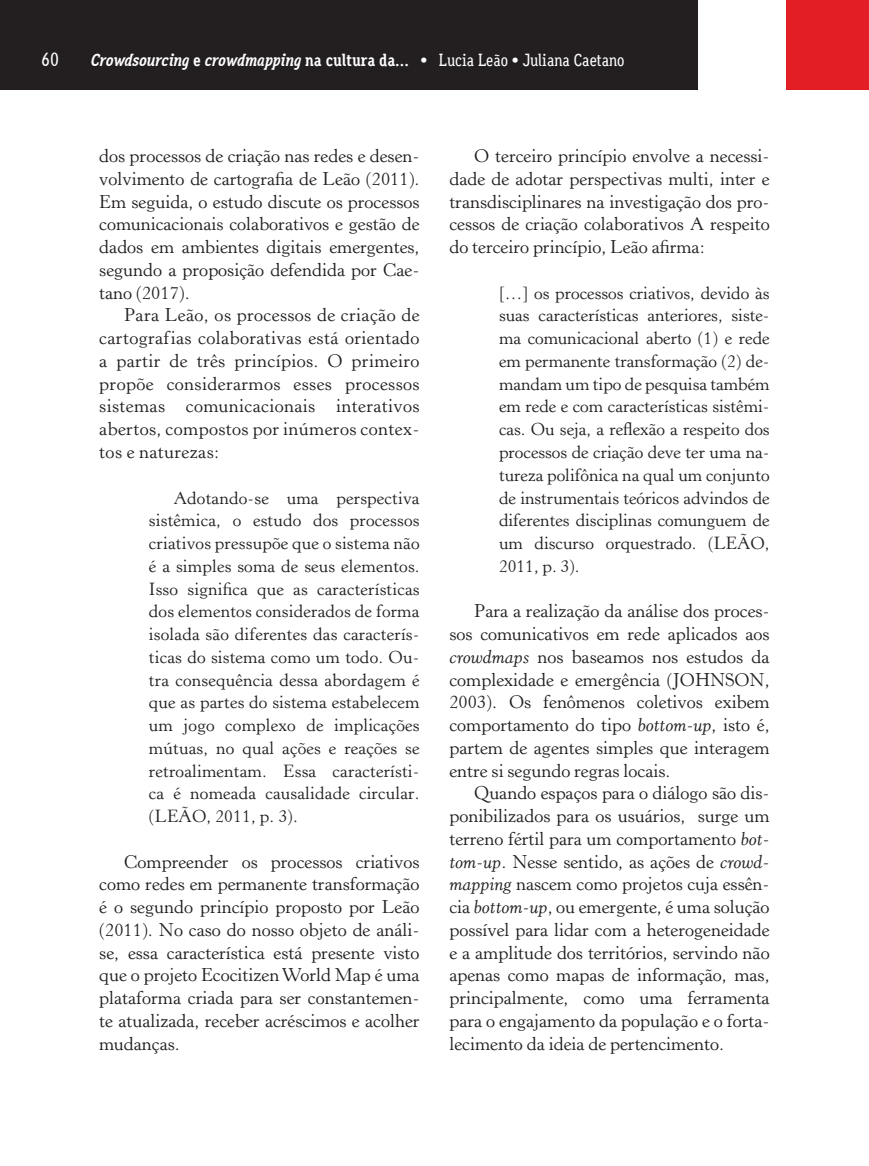
<style>
.page{position:relative;width:869px;height:1166px;background:#fff}
.page>*{position:absolute;margin:0;border:0;box-sizing:border-box;transform-origin:0 0}
.t1{font:500 19.25px "Aaux Office";color:#fff}
.t2{font:18.38px/22.8px "Horley Old Style";color:#231f20;text-align:justify}
.t3{font:17.5px/22.8px "Horley Old Style";letter-spacing:.005em;color:#231f20;text-align:justify}
.t4{font:italic 700 17.5px "Aaux Office";color:#fff}
.s1{font-style:normal}
.s2{font-weight:500;font-style:normal}
.s3{font-style:italic}
</style>
<div class="page">
<div style="left:785px;top:0;width:83px;height:90px;background:#e41e25"></div>
<div style="left:0;top:0;width:697px;height:89px;background:#231f20"></div>
<p class="t1" style="left:42px;top:48px;width:19px">60</p>
<p class="t4" style="left:91px;top:49px;width:535px">Crowdsourcing <span class="s1">e</span> crowdmapping <span class="s1">na cultura da...</span> <span class="s2">• Lucia Leão • Juliana Caetano</span></p>
<p class="t2" style="left:99px;top:145px;width:321px">dos processos de criação nas redes e desen&shy;volvimento de cartografia de Leão (2011).<br>Em seguida, o estudo discute os processos comunicacionais colaborativos e gestão de dados em ambientes digitais emergentes, segundo a proposição defendida por Cae&shy;tano (2017).</p>
<p class="t2" style="left:99px;top:304px;width:322px;text-indent:25px">Para Leão, os processos de criação de cartografias colaborativas está orientado a partir de três princípios. O primeiro propõe considerarmos esses processos sistemas comunicacionais interativos abertos, compostos por inúmeros contex&shy;tos e naturezas:</p>
<p class="t3" style="left:149px;top:487px;width:272px;text-indent:25px">Adotando-se uma perspectiva sistêmica, o estudo dos processos criativos pressupõe que o sistema não é a simples soma de seus elementos.<br>Isso significa que as características dos elementos considerados de forma isolada são diferentes das caracterís&shy;ticas do sistema como um todo. Ou&shy;tra consequência dessa abordagem é que as partes do sistema estabelecem um jogo complexo de implicações mútuas, no qual ações e reações se retroalimentam. Essa característi&shy;ca é nomeada causalidade circular. (LEÃO, 2011, p. 3).</p>
<p class="t2" style="left:99px;top:850px;width:321px;text-indent:25px">Compreender os processos criativos como redes em permanente transformação é o segundo princípio proposto por Leão (2011). No caso do nosso objeto de análi&shy;se, essa característica está presente visto que o projeto Ecocitizen World Map é uma plataforma criada para ser constantemen&shy;te atualizada, receber acréscimos e acolher mudanças.</p>
<p class="t2" style="left:449px;top:145px;width:321px;text-indent:25px">O terceiro princípio envolve a necessi&shy;dade de adotar perspectivas multi, inter e transdisciplinares na investigação dos pro&shy;cessos de criação colaborativos A respeito do terceiro princípio, Leão afirma:</p>
<p class="t3" style="left:499px;top:282px;width:272px">[…] os processos criativos, devido às suas características anteriores, siste&shy;ma comunicacional aberto (1) e rede em permanente transformação (2) de&shy;mandam um tipo de pesquisa também em rede e com características sistêmi&shy;cas. Ou seja, a reflexão a respeito dos processos de criação deve ter uma na&shy;tureza polifônica na qual um conjunto de instrumentais teóricos advindos de diferentes disciplinas comunguem de um discurso orquestrado. (LEÃO, 2011, p. 3).</p>
<p class="t2" style="left:449px;top:600px;width:321px;text-indent:25px">Para a realização da análise dos proces&shy;sos comunicativos em rede aplicados aos <span class="s3">crowdmaps</span> nos baseamos nos estudos da complexidade e emergência (JOHNSON, 2003). Os fenômenos coletivos exibem comportamento do tipo <span class="s3">bottom-up</span>, isto é, partem de agentes simples que interagem entre si segundo regras locais.</p>
<p class="t2" style="left:449px;top:782px;width:321px;text-indent:25px">Quando espaços para o diálogo são dis&shy;ponibilizados para os usuários, surge um terreno fértil para um comportamento <span class="s3">bot&shy;tom-up</span>. Nesse sentido, as ações de <span class="s3">crowd&shy;mapping</span> nascem como projetos cuja essên&shy;cia <span class="s3">bottom-up</span>, ou emergente, é uma solução possível para lidar com a heterogeneidade e a amplitude dos territórios, servindo não apenas como mapas de informação, mas, principalmente, como uma ferramenta para o engajamento da população e o forta&shy;lecimento da ideia de pertencimento.</p>
</div>
